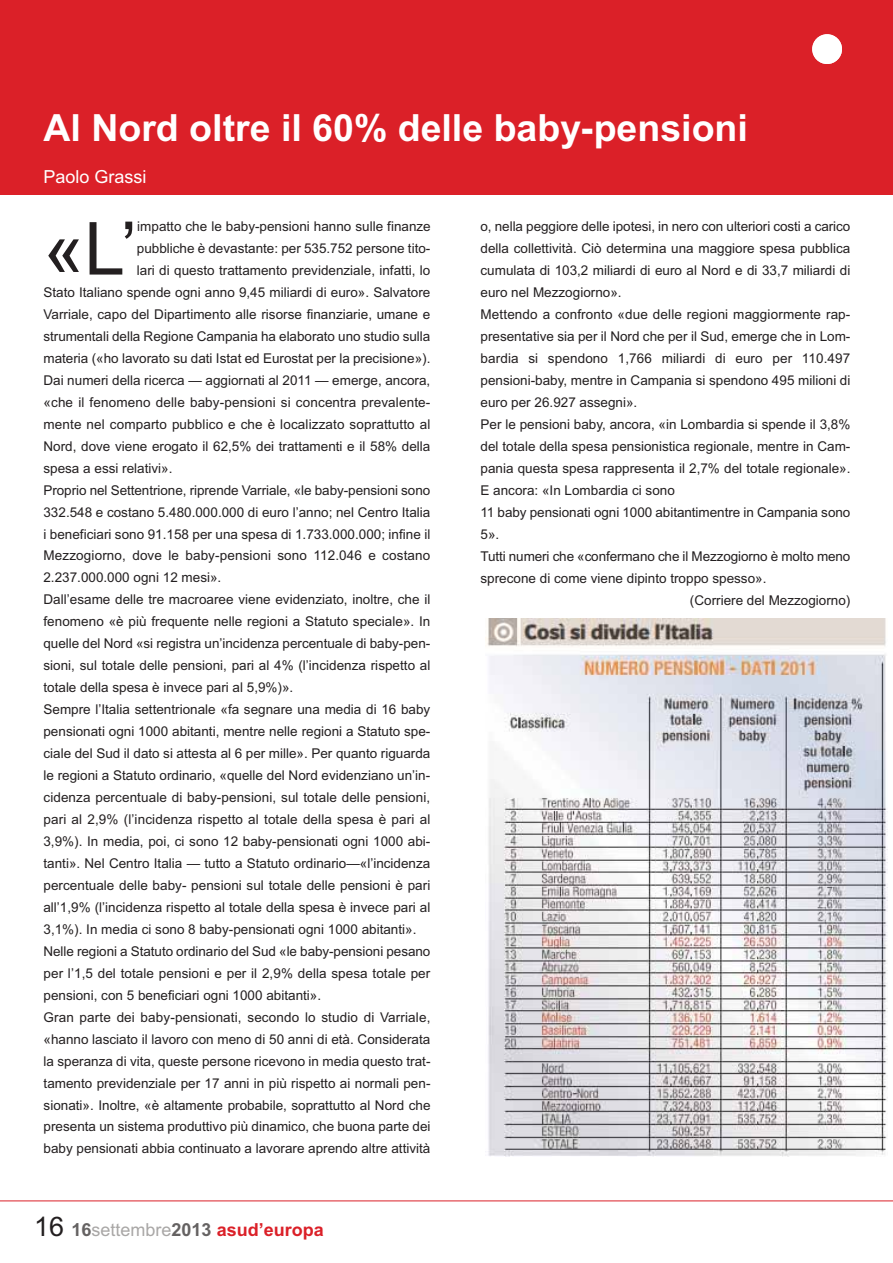
<style>
.page{position:relative;width:893px;height:1263px;background:#fff}
.page>*{position:absolute;margin:0;border:0;box-sizing:border-box;transform-origin:0 0}
.t1{font:73.2px "Arial";color:#231f20}
.t2{font:700 37.5px "Arial";color:#fff}
.t3{font:700 18px "Arial";color:#db2028}
.t4{font:18px "Arial";color:#fff}
.t5{font:13.5px "Arial";color:#231f20}
.s1{font-weight:400;font-size:27px;color:#231f20}
.s2{color:#656262}
.s3{font-weight:400;color:#a9a7a6}
</style>
<div class="page">
<div style="left:0;top:0;width:892px;height:194px;background:#db2028"></div>
<hr style="left:0;top:1201px;width:892px;height:1px;background:#db2028">
<img style="left:485px;top:618px;width:402px;height:538px">
<div style="left:812px;top:34px;width:30px;height:30px;background:#fff;border-radius:50%"></div>
<h2 class="t2" style="left:43px;top:114px;width:706px">Al Nord oltre il 60% delle baby-pensioni</h2>
<h3 class="t4" style="left:43px;top:171px;width:104px">Paolo Grassi</h3>
<h1 class="t1" style="left:43px;top:222px;width:95px">«L’</h1>
<p class="t5" style="left:137px;top:221px;width:295px">impatto che le baby-pensioni hanno sulle finanze</p>
<p class="t5" style="left:137px;top:243px;width:295px">pubbliche è devastante: per 535.752 persone tito-</p>
<p class="t5" style="left:137px;top:265px;width:295px">lari di questo trattamento previdenziale, infatti, lo</p>
<p class="t5" style="left:43px;top:287px;width:388px">Stato Italiano spende ogni anno 9,45 miliardi di euro». Salvatore</p>
<p class="t5" style="left:43px;top:309px;width:388px">Varriale, capo del Dipartimento alle risorse finanziarie, umane e</p>
<p class="t5" style="left:43px;top:331px;width:388px">strumentali della Regione Campania ha elaborato uno studio sulla</p>
<p class="t5" style="left:43px;top:353px;width:388px">materia («ho lavorato su dati Istat ed Eurostat per la precisione»).</p>
<p class="t5" style="left:43px;top:375px;width:388px">Dai numeri della ricerca — aggiornati al 2011 — emerge, ancora,</p>
<p class="t5" style="left:43px;top:397px;width:388px">«che il fenomeno delle baby-pensioni si concentra prevalente-</p>
<p class="t5" style="left:43px;top:419px;width:388px">mente nel comparto pubblico e che è localizzato soprattutto al</p>
<p class="t5" style="left:43px;top:441px;width:388px">Nord, dove viene erogato il 62,5% dei trattamenti e il 58% della</p>
<p class="t5" style="left:43px;top:463px;width:130px">spesa a essi relativi».</p>
<p class="t5" style="left:43px;top:485px;width:388px">Proprio nel Settentrione, riprende Varriale, «le baby-pensioni sono</p>
<p class="t5" style="left:43px;top:507px;width:388px">332.548 e costano 5.480.000.000 di euro l’anno; nel Centro Italia</p>
<p class="t5" style="left:43px;top:529px;width:388px">i beneficiari sono 91.158 per una spesa di 1.733.000.000; infine il</p>
<p class="t5" style="left:43px;top:551px;width:388px">Mezzogiorno, dove le baby-pensioni sono 112.046 e costano</p>
<p class="t5" style="left:43px;top:573px;width:179px">2.237.000.000 ogni 12 mesi».</p>
<p class="t5" style="left:43px;top:595px;width:388px">Dall’esame delle tre macroaree viene evidenziato, inoltre, che il</p>
<p class="t5" style="left:43px;top:617px;width:388px">fenomeno «è più frequente nelle regioni a Statuto speciale». In</p>
<p class="t5" style="left:43px;top:639px;width:388px">quelle del Nord «si registra un’incidenza percentuale di baby-pen-</p>
<p class="t5" style="left:43px;top:661px;width:388px">sioni, sul totale delle pensioni, pari al 4% (l’incidenza rispetto al</p>
<p class="t5" style="left:43px;top:683px;width:251px">totale della spesa è invece pari al 5,9%)».</p>
<p class="t5" style="left:43px;top:705px;width:388px">Sempre l’Italia settentrionale «fa segnare una media di 16 baby</p>
<p class="t5" style="left:43px;top:727px;width:388px">pensionati ogni 1000 abitanti, mentre nelle regioni a Statuto spe-</p>
<p class="t5" style="left:43px;top:748px;width:388px">ciale del Sud il dato si attesta al 6 per mille». Per quanto riguarda</p>
<p class="t5" style="left:43px;top:770px;width:388px">le regioni a Statuto ordinario, «quelle del Nord evidenziano un’in-</p>
<p class="t5" style="left:43px;top:792px;width:388px">cidenza percentuale di baby-pensioni, sul totale delle pensioni,</p>
<p class="t5" style="left:43px;top:814px;width:388px">pari al 2,9% (l’incidenza rispetto al totale della spesa è pari al</p>
<p class="t5" style="left:43px;top:836px;width:388px">3,9%). In media, poi, ci sono 12 baby-pensionati ogni 1000 abi-</p>
<p class="t5" style="left:43px;top:858px;width:388px">tanti». Nel Centro Italia — tutto a Statuto ordinario—«l’incidenza</p>
<p class="t5" style="left:43px;top:880px;width:388px">percentuale delle baby- pensioni sul totale delle pensioni è pari</p>
<p class="t5" style="left:43px;top:902px;width:388px">all’1,9% (l’incidenza rispetto al totale della spesa è invece pari al</p>
<p class="t5" style="left:43px;top:924px;width:374px">3,1%). In media ci sono 8 baby-pensionati ogni 1000 abitanti».</p>
<p class="t5" style="left:43px;top:946px;width:388px">Nelle regioni a Statuto ordinario del Sud «le baby-pensioni pesano</p>
<p class="t5" style="left:43px;top:968px;width:388px">per l’1,5 del totale pensioni e per il 2,9% della spesa totale per</p>
<p class="t5" style="left:43px;top:990px;width:279px">pensioni, con 5 beneficiari ogni 1000 abitanti».</p>
<p class="t5" style="left:44px;top:1012px;width:388px">Gran parte dei baby-pensionati, secondo lo studio di Varriale,</p>
<p class="t5" style="left:44px;top:1034px;width:388px">«hanno lasciato il lavoro con meno di 50 anni di età. Considerata</p>
<p class="t5" style="left:44px;top:1056px;width:388px">la speranza di vita, queste persone ricevono in media questo trat-</p>
<p class="t5" style="left:44px;top:1078px;width:388px">tamento previdenziale per 17 anni in più rispetto ai normali pen-</p>
<p class="t5" style="left:44px;top:1100px;width:388px">sionati». Inoltre, «è altamente probabile, soprattutto al Nord che</p>
<p class="t5" style="left:44px;top:1122px;width:388px">presenta un sistema produttivo più dinamico, che buona parte dei</p>
<p class="t5" style="left:44px;top:1144px;width:388px">baby pensionati abbia continuato a lavorare aprendo altre attività</p>
<h3 class="t3" style="left:34px;top:1223px;width:291px"><span class="s1">16</span> <span class="s2">16</span><span class="s3">settembre</span><span class="s2">2013</span> asud’europa</h3>
<p class="t5" style="left:480px;top:221px;width:371px">o, nella peggiore delle ipotesi, in nero con ulteriori costi a carico</p>
<p class="t5" style="left:480px;top:243px;width:371px">della collettività. Ciò determina una maggiore spesa pubblica</p>
<p class="t5" style="left:480px;top:265px;width:371px">cumulata di 103,2 miliardi di euro al Nord e di 33,7 miliardi di</p>
<p class="t5" style="left:480px;top:287px;width:142px">euro nel Mezzogiorno».</p>
<p class="t5" style="left:480px;top:309px;width:371px">Mettendo a confronto «due delle regioni maggiormente rap-</p>
<p class="t5" style="left:480px;top:331px;width:371px">presentative sia per il Nord che per il Sud, emerge che in Lom-</p>
<p class="t5" style="left:480px;top:353px;width:371px">bardia si spendono 1,766 miliardi di euro per 110.497</p>
<p class="t5" style="left:480px;top:375px;width:371px">pensioni-baby, mentre in Campania si spendono 495 milioni di</p>
<p class="t5" style="left:480px;top:397px;width:158px">euro per 26.927 assegni».</p>
<p class="t5" style="left:480px;top:419px;width:371px">Per le pensioni baby, ancora, «in Lombardia si spende il 3,8%</p>
<p class="t5" style="left:480px;top:441px;width:371px">del totale della spesa pensionistica regionale, mentre in Cam-</p>
<p class="t5" style="left:480px;top:463px;width:371px">pania questa spesa rappresenta il 2,7% del totale regionale».</p>
<p class="t5" style="left:480px;top:486px;width:196px">E ancora: «In Lombardia ci sono</p>
<p class="t5" style="left:480px;top:508px;width:371px">11 baby pensionati ogni 1000 abitantimentre in Campania sono</p>
<p class="t5" style="left:480px;top:530px;width:20px">5».</p>
<p class="t5" style="left:480px;top:552px;width:371px">Tutti numeri che «confermano che il Mezzogiorno è molto meno</p>
<p class="t5" style="left:480px;top:574px;width:287px">sprecone di come viene dipinto troppo spesso».</p>
<p class="t5" style="left:690px;top:596px;width:162px">(Corriere del Mezzogiorno)</p>
</div>
